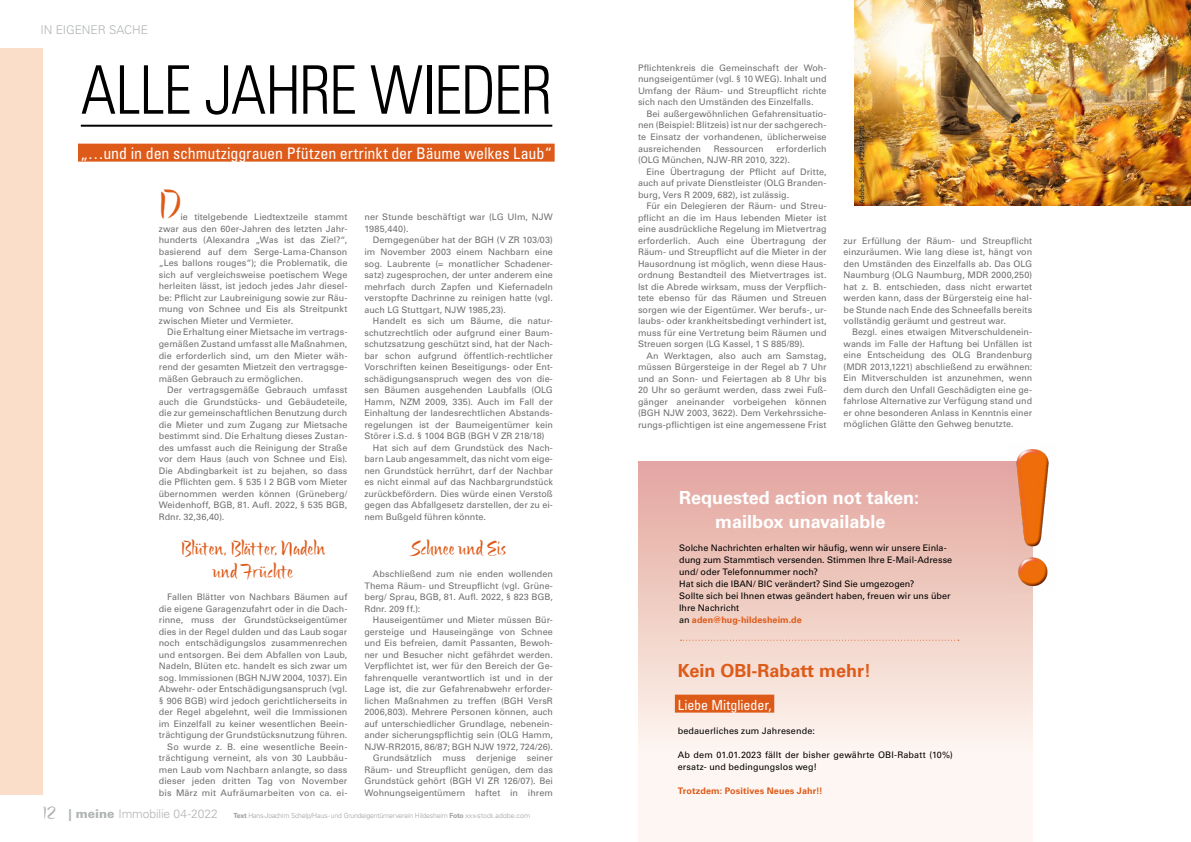
<style>
.page{position:relative;width:1191px;height:842px;background:#fff}
.page>*{position:absolute;margin:0;border:0;box-sizing:border-box;transform-origin:0 0}
.t1{font:300 condensed 67px "Univers LT Std";letter-spacing:-.025em;color:#000;scale:.95 1}
.t2{font:40px "Bette ITC Std";color:#de5a19}
.t3{font:20px/23px "Bette ITC Std";color:#de5a19;text-align:center}
.t4{font:700 18px/24px "Univers LT Std";color:#fff;text-align:center}
.t5{font:700 18px "Univers LT Std";color:#de5a19}
.t6{font:condensed 16px "Univers LT Std";letter-spacing:-.005em;color:#fff}
.t7{font:condensed 14px "Univers LT Std";letter-spacing:-.005em;color:#fff}
.t8{font:300 12px "Univers LT Std";letter-spacing:-.005em;color:#b1b4b4}
.t9{font:9px/11.5px "Univers LT Std";letter-spacing:.005em;color:#6f7070;text-align:justify}
.t10{font:9px/12px "Univers LT Std";letter-spacing:.005em;color:#000}
.t11{font:700 9px "Univers LT Std";letter-spacing:.02em;color:#de5a19}
.t12{font:300 7px "Univers LT Std";letter-spacing:-.02em;color:#9d9e9e}
.s1{font-family:"Bette ITC Std";font-weight:400;font-size:20px}
.s2{font-weight:900}
.s3{font-weight:700}
.s4{font-weight:700;color:#de5a19}
</style>
<div class="page">
<div style="left:0;top:48px;width:43px;height:746px;background:#fadeca"></div>
<div style="left:638px;top:462px;width:394px;height:380px;background:linear-gradient(to bottom,#e4aaa1,#fff)"></div>
<img style="left:1007px;top:449px;width:42px;height:144px">
<img style="left:854px;top:0;width:337px;height:205px">
<hr style="left:81px;top:125px;width:471px;height:2px;background:#000">
<div style="left:78px;top:144px;width:476px;height:18px;background:#de5a19"></div>
<div style="left:675px;top:695px;width:99px;height:18px;background:#de5a19"></div>
<svg style="left:680px;top:640px;width:279px;height:1px"></svg>
<h3 class="t8" style="left:40px;top:22px;width:109px">IN EIGENER SACHE</h3>
<h1 class="t1" style="left:81px;top:50px;width:498px">ALLE JAHRE WIEDER</h1>
<h3 class="t6" style="left:81px;top:143px;width:472px">„…und in den schmutziggrauen Pfützen ertrinkt der Bäume welkes Laub“</h3>
<h2 class="t2" style="left:159px;top:181px;width:24px">D</h2>
<p class="t9" style="left:159px;top:212px;width:190px;text-indent:22px">ie titelgebende Liedtextzeile stammt zwar aus den 60er-Jahren des letzten Jahr&shy;hunderts (Alexandra „Was ist das Ziel?“, basierend auf dem Serge-Lama-Chanson „Les ballons rouges“); die Problematik, die sich auf vergleichsweise poetischem Wege herleiten lässt, ist jedoch jedes Jahr diesel&shy;be: Pflicht zur Laubreinigung sowie zur Räu&shy;mung von Schnee und Eis als Streitpunkt zwischen Mieter und Vermieter.</p>
<p class="t9" style="left:159px;top:327px;width:190px;text-indent:9px">Die Erhaltung einer Mietsache im vertrags&shy;gemäßen Zustand umfasst alle Maßnahmen, die erforderlich sind, um den Mieter wäh&shy;rend der gesamten Mietzeit den vertragsge&shy;mäßen Gebrauch zu ermöglichen.</p>
<p class="t9" style="left:159px;top:384px;width:190px;text-indent:9px">Der vertragsgemäße Gebrauch umfasst auch die Grundstücks- und Gebäudeteile, die zur gemeinschaftlichen Benutzung durch die Mieter und zum Zugang zur Mietsache bestimmt sind. Die Erhaltung dieses Zustan&shy;des umfasst auch die Reinigung der Straße vor dem Haus (auch von Schnee und Eis).<br>Die Abdingbarkeit ist zu bejahen, so dass die Pflichten gem. § 535 I 2 BGB vom Mieter übernommen werden können (Grüneberg/ Weidenhoff, BGB, 81. Aufl. 2022, § 535 BGB, Rdnr. 32,36,40).</p>
<h3 class="t3" style="left:181px;top:538px;width:146px">Blüten, Blätter, Nadeln und Früchte</h3>
<p class="t9" style="left:159px;top:591px;width:190px;text-align:right">Fallen Blätter von Nachbars Bäumen auf die eigene Garagenzufahrt oder in die Dach&shy;rinne, muss der Grundstückseigentümer dies in der Regel dulden und das Laub sogar noch entschädigungslos zusammenrechen und entsorgen. Bei dem Abfallen von Laub, Nadeln, Blüten etc. handelt es sich zwar um sog. Immissionen (BGH NJW 2004, 1037). Ein Abwehr- oder Entschädigungsanspruch (vgl. § 906 BGB) wird jedoch gerichtlicherseits in der Regel abgelehnt, weil die Immissionen im Einzelfall zu keiner wesentlichen Beein&shy;trächtigung der Grundstücksnutzung führen.<br>So wurde z. B. eine wesentliche Beein&shy;trächtigung verneint, als von 30 Laubbäu&shy;men Laub vom Nachbarn anlangte, so dass dieser jeden dritten Tag von November bis März mit Aufräumarbeiten von ca. ei-</p>
<p class="t9" style="left:364px;top:212px;width:190px">ner Stunde beschäftigt war (LG Ulm, NJW<br>1985,440).</p>
<p class="t9" style="left:364px;top:235px;width:190px;text-indent:9px">Demgegenüber hat der BGH (V ZR 103/03) im November 2003 einem Nachbarn eine sog. Laubrente (= monatlicher Schadener&shy;satz) zugesprochen, der unter anderem eine mehrfach durch Zapfen und Kiefernadeln verstopfte Dachrinne zu reinigen hatte (vgl. auch LG Stuttgart, NJW 1985,23).</p>
<p class="t9" style="left:373px;top:315px;width:182px">Handelt es sich um Bäume, die natur-</p>
<p class="t9" style="left:364px;top:327px;width:190px">schutzrechtlich oder aufgrund einer Baum-</p>
<p class="t9" style="left:364px;top:338px;width:190px">schutzsatzung geschützt sind, hat der Nach-</p>
<p class="t9" style="left:364px;top:350px;width:190px">bar schon aufgrund öffentlich-rechtlicher</p>
<p class="t9" style="left:364px;top:361px;width:190px">Vorschriften keinen Beseitigungs- oder Ent-</p>
<p class="t9" style="left:364px;top:373px;width:190px">schädigungsanspruch wegen des von die-</p>
<p class="t9" style="left:364px;top:384px;width:190px">sen Bäumen ausgehenden Laubfalls (OLG</p>
<p class="t9" style="left:364px;top:396px;width:190px">Hamm, NZM 2009, 335). Auch im Fall der</p>
<p class="t9" style="left:364px;top:407px;width:190px">Einhaltung der landesrechtlichen Abstands-</p>
<p class="t9" style="left:364px;top:419px;width:190px">regelungen ist der Baumeigentümer kein</p>
<p class="t9" style="left:364px;top:430px;width:182px">Störer i.S.d. § 1004 BGB (BGH V ZR 218/18)</p>
<p class="t9" style="left:373px;top:442px;width:182px">Hat sich auf dem Grundstück des Nach-</p>
<p class="t9" style="left:364px;top:453px;width:190px">barn Laub angesammelt, das nicht vom eige-</p>
<p class="t9" style="left:364px;top:465px;width:190px">nen Grundstück herrührt, darf der Nachbar</p>
<p class="t9" style="left:364px;top:476px;width:190px">es nicht einmal auf das Nachbargrundstück</p>
<p class="t9" style="left:364px;top:488px;width:190px">zurückbefördern. Dies würde einen Verstoß</p>
<p class="t9" style="left:364px;top:499px;width:190px">gegen das Abfallgesetz darstellen, der zu ei-</p>
<p class="t9" style="left:364px;top:511px;width:123px">nem Bußgeld führen könnte.</p>
<h3 class="t3" style="left:411px;top:538px;width:97px">Schnee und Eis</h3>
<p class="t9" style="left:364px;top:568px;width:190px;text-indent:9px">Abschließend zum nie enden wollenden Thema Räum- und Streupflicht (vgl. Grüne&shy;berg/ Sprau, BGB, 81. Aufl. 2022, § 823 BGB, Rdnr. 209 ff.):</p>
<p class="t9" style="left:364px;top:614px;width:190px;text-align:right">Hauseigentümer und Mieter müssen Bür&shy;gersteige und Hauseingänge von Schnee und Eis befreien, damit Passanten, Bewoh&shy;ner und Besucher nicht gefährdet werden.<br>Verpflichtet ist, wer für den Bereich der Ge&shy;fahrenquelle verantwortlich ist und in der Lage ist, die zur Gefahrenabwehr erforder&shy;lichen Maßnahmen zu treffen (BGH VersR 2006,803). Mehrere Personen können, auch auf unterschiedlicher Grundlage, nebenein&shy;ander sicherungspflichtig sein (OLG Hamm, NJW-RR2015, 86/87; BGH NJW 1972, 724/26).<br>Grundsätzlich muss derjenige seiner Räum- und Streupflicht genügen, dem das Grundstück gehört (BGH VI ZR 126/07). Bei Wohnungseigentümern haftet in ihrem</p>
<h3 class="t8" style="left:43px;top:807px;width:177px"><span class="s1">12</span> <span class="s2">| meine</span> Immobilie 04-2022</h3>
<p class="t12" style="left:234px;top:811px;width:298px"><span class="s3">Text</span> Hans-Joachim Schelp/Haus- und Grundeigentümerverein Hildesheim <span class="s3">Foto</span> xxx-stock.adobe.com</p>
<p class="t9" style="left:638px;top:62px;width:190px">Pflichtenkreis die Gemeinschaft der Woh&shy;nungseigentümer (vgl. § 10 WEG). Inhalt und Umfang der Räum- und Streupflicht richte sich nach den Umständen des Einzelfalls.</p>
<p class="t9" style="left:638px;top:108px;width:190px;text-indent:9px">Bei außergewöhnlichen Gefahrensituatio&shy;nen (Beispiel: Blitzeis) ist nur der sachgerech&shy;te Einsatz der vorhandenen, üblicherweise ausreichenden</p>
<p class="t9" style="left:638px;top:143px;width:190px;text-indent:138px">erforderlich (OLG München, NJW-RR 2010, 322).</p>
<p class="t9" style="left:638px;top:166px;width:190px;text-indent:9px">Eine Übertragung der Pflicht auf Dritte, auch auf private Dienstleister (OLG Branden&shy;burg, Vers R 2009, 682), ist zulässig.</p>
<p class="t9" style="left:638px;top:200px;width:190px;text-indent:9px">Für ein Delegieren der Räum- und Streu&shy;pflicht an die im Haus lebenden Mieter ist eine ausdrückliche Regelung im Mietvertrag erforderlich. Auch eine Übertragung der Räum- und Streupflicht auf die Mieter in der Hausordnung ist möglich, wenn diese Haus&shy;ordnung Bestandteil des Mietvertrages ist.<br>Ist die Abrede wirksam, muss der Verpflich&shy;tete ebenso für das Räumen und Streuen sorgen wie der Eigentümer. Wer berufs-, ur&shy;laubs- oder krankheitsbedingt verhindert ist, muss für eine Vertretung beim Räumen und Streuen sorgen (LG Kassel, 1 S 885/89).</p>
<p class="t9" style="left:638px;top:350px;width:190px;text-indent:9px">An Werktagen, also auch am Samstag, müssen Bürgersteige in der Regel ab 7 Uhr und an Sonn- und Feiertagen ab 8 Uhr bis 20 Uhr so geräumt werden, dass zwei Fuß&shy;gänger aneinander vorbeigehen können (BGH NJW 2003, 3622). Dem Verkehrssiche&shy;rungs-pflichtigen ist eine angemessene Frist</p>
<p class="t9" style="left:713px;top:143px;width:51px">Ressourcen</p>
<p class="t9" style="left:843px;top:235px;width:190px">zur Erfüllung der Räum- und Streupflicht einzuräumen. Wie lang diese ist, hängt von den Umständen des Einzelfalls ab. Das OLG Naumburg (OLG Naumburg, MDR 2000,250) hat z. B. entschieden, dass nicht erwartet werden kann, dass der Bürgersteig eine hal&shy;be Stunde nach Ende des Schneefalls bereits vollständig geräumt und gestreut war.</p>
<p class="t9" style="left:843px;top:327px;width:190px;text-indent:9px">Bezgl. eines etwaigen Mitverschuldenein&shy;wands im Falle der Haftung bei Unfällen ist eine Entscheidung des OLG Brandenburg (MDR 2013,1221) abschließend zu erwähnen:<br>Ein Mitverschulden ist anzunehmen, wenn dem durch den Unfall Geschädigten eine ge&shy;fahrlose Alternative zur Verfügung stand und er ohne besonderen Anlass in Kenntnis einer möglichen Glätte den Gehweg benutzte.</p>
<h3 class="t4" style="left:679px;top:485px;width:242px">Requested action not taken: mailbox unavailable</h3>
<p class="t10" style="left:679px;top:542px;width:275px">Solche Nachrichten erhalten wir häufig, wenn wir unsere Einla&shy;dung zum Stammtisch versenden. Stimmen Ihre E-Mail-Adresse und/ oder Telefonnummer noch?<br>Hat sich die IBAN/ BIC verändert? Sind Sie umgezogen?<br>Sollte sich bei Ihnen etwas geändert haben, freuen wir uns über Ihre Nachricht<br>an <span class="s4">aden@hug-hildesheim.de</span></p>
<h3 class="t5" style="left:677px;top:660px;width:195px">Kein OBI-Rabatt mehr!</h3>
<h3 class="t7" style="left:677px;top:696px;width:95px">Liebe Mitglieder,</h3>
<p class="t10" style="left:677px;top:725px;width:139px">bedauerliches zum Jahresende:</p>
<p class="t10" style="left:677px;top:749px;width:276px">Ab dem 01.01.2023 fällt der bisher gewährte OBI-Rabatt (10%) ersatz- und bedingungslos weg!</p>
<p class="t11" style="left:677px;top:785px;width:146px">Trotzdem: Positives Neues Jahr!!</p>
</div>
